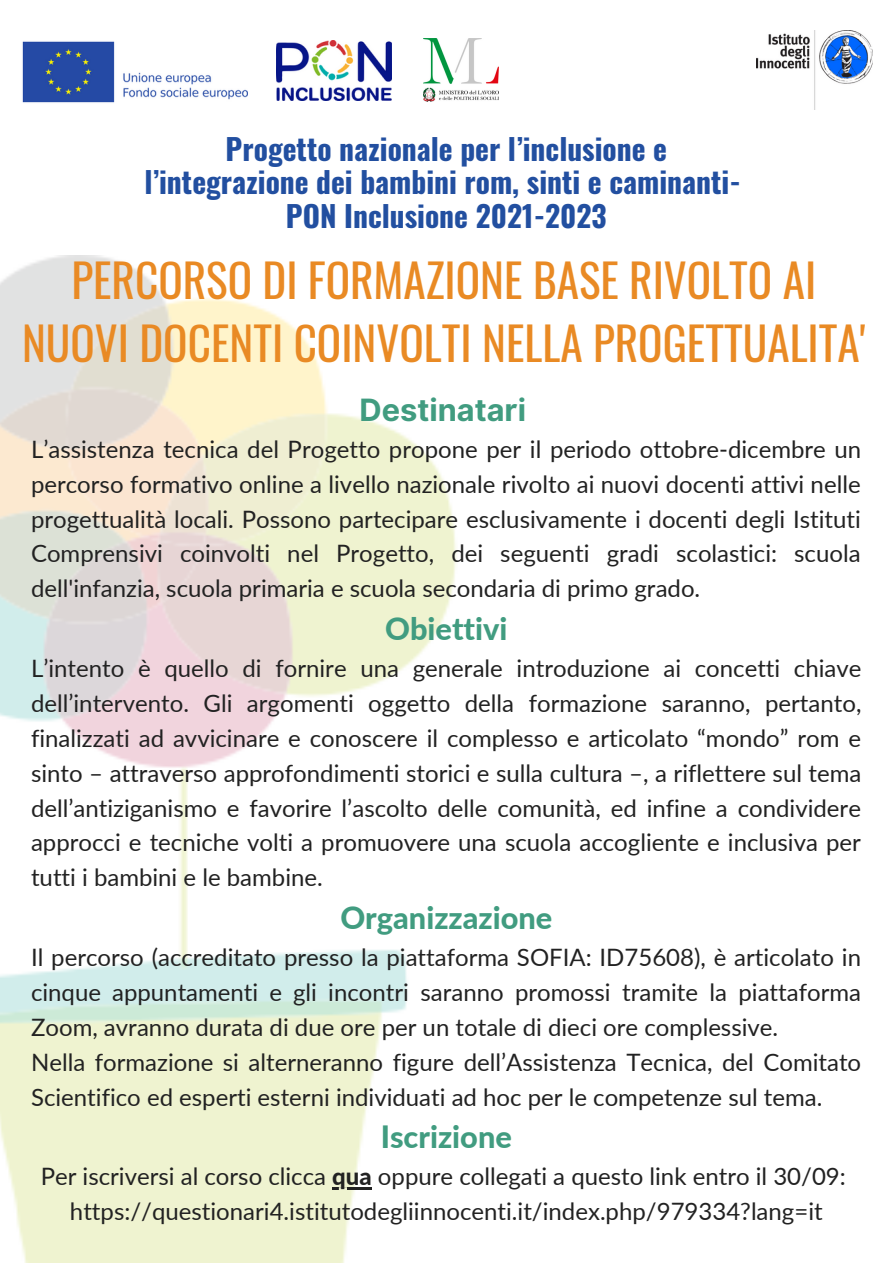
<style>
.page{position:relative;width:893px;height:1264px;background:#fff}
.page>*{position:absolute;margin:0;border:0;box-sizing:border-box;transform-origin:0 0}
.t1{font:45.3px/63px "Oswald";color:#e98a24;text-align:center}
.t2{font:800 30.75px "Lato";color:#419c80}
.t3{font:700 30.75px "Inter";color:#419c80}
.t4{font:700 29.4px/33.8px "Oswald";color:#224fa0;text-align:center}
.t5{font:24px/34.8px "Lato";color:#222;text-align:justify}
.s1{font-weight:800}
</style>
<div class="page">
<img style="left:0;top:256px;width:457px;height:1006px">
<img style="left:22px;top:41px;width:226px;height:62px">
<img style="left:276px;top:41px;width:115px;height:60px">
<img style="left:423px;top:38px;width:75px;height:63px">
<img style="left:756px;top:30px;width:116px;height:79px">
<hr style="left:332px;top:1187px;width:40px;height:2px;background:#222">
<p class="t4" style="left:144px;top:130px;width:598px">Progetto nazionale per l’inclusione e l’integrazione dei bambini rom, sinti e caminanti-<br>PON Inclusione 2021-2023</p>
<h1 class="t1" style="left:22px;top:247px;width:845px">PERCORSO DI FORMAZIONE BASE RIVOLTO AI<br>NUOVI DOCENTI COINVOLTI NELLA PROGETTUALITA'</h1>
<p class="t3" style="left:359px;top:391px;width:168px">Destinatari</p>
<p class="t5" style="left:31px;top:431px;width:831px">L’assistenza tecnica del Progetto propone per il periodo ottobre-dicembre un percorso formativo online a livello nazionale rivolto ai nuovi docenti attivi nelle progettualità locali. Possono partecipare esclusivamente i docenti degli Istituti Comprensivi coinvolti nel Progetto, dei seguenti gradi scolastici: scuola dell'infanzia, scuola primaria e scuola secondaria di primo grado.</p>
<p class="t2" style="left:385px;top:609px;width:124px">Obiettivi</p>
<p class="t5" style="left:31px;top:650px;width:831px">L’intento è quello di fornire una generale introduzione ai concetti chiave dell’intervento. Gli argomenti oggetto della formazione saranno, pertanto, finalizzati ad avvicinare e conoscere il complesso e articolato “mondo” rom e sinto – attraverso approfondimenti storici e sulla cultura –, a riflettere sul tema dell’antiziganismo e favorire l’ascolto delle comunità, ed infine a condividere approcci e tecniche volti a promuovere una scuola accogliente e inclusiva per tutti i bambini e le bambine.</p>
<p class="t2" style="left:340px;top:898px;width:213px">Organizzazione</p>
<p class="t5" style="left:31px;top:939px;width:831px;text-align:left">Il percorso (accreditato presso la piattaforma SOFIA: ID75608), è articolato in cinque appuntamenti e gli incontri saranno promossi tramite la piattaforma Zoom, avranno durata di due ore per un totale di dieci ore complessive.<br>Nella formazione si alterneranno figure dell’Assistenza Tecnica, del Comitato Scientifico ed esperti esterni individuati ad hoc per le competenze sul tema.</p>
<p class="t2" style="left:381px;top:1117px;width:133px">Iscrizione</p>
<p class="t5" style="left:41px;top:1158px;width:806px;text-align:center">Per iscriversi al corso clicca <span class="s1">qua</span> oppure collegati a questo link entro il 30/09: https://questionari4.istitutodegliinnocenti.it/index.php/979334?lang=it</p>
</div>
